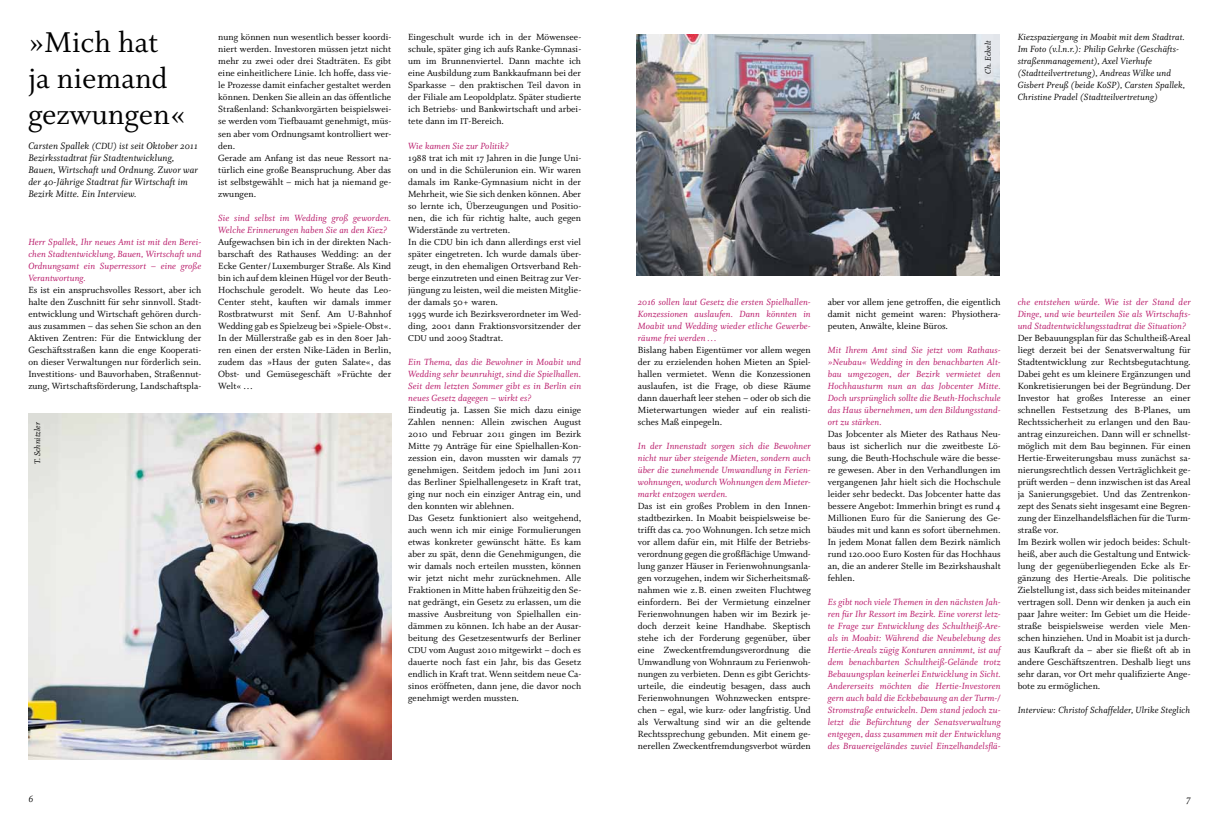
<style>
.page{position:relative;width:1219px;height:823px;background:#fff}
.page>*{position:absolute;margin:0;border:0;box-sizing:border-box;transform-origin:0 0}
.t1{font:32px/36px "Whitman Roman Os F";letter-spacing:.005em;color:#000}
.t2{font:10.5px/12px "Whitman Italic Os F";letter-spacing:.01em;color:#000}
.t3{font:10px/12px "Whitman Roman Os F";letter-spacing:.005em;color:#000;text-align:justify}
.t4{font:10px/12px "Whitman Italic Os F";letter-spacing:.01em;color:#b71566;text-align:justify}
.t5{font:10px/12px "Whitman Italic Os F";letter-spacing:.01em;color:#000}
.t6{font:9px "Whitman Italic Os F";letter-spacing:.01em;color:#000}
.s1{font-size:10px}
.s2{font-size:9.5px}
</style>
<div class="page">
<img style="left:637px;top:34px;width:363px;height:241px">
<img style="left:28px;top:413px;width:364px;height:346px">
<h1 class="t1" style="left:28px;top:25px;width:159px">»Mich hat ja niemand gezwungen«</h1>
<p class="t2" style="left:28px;top:139px;width:171px">Carsten Spallek <span class="s1">(CDU)</span> ist seit Oktober 2011<br>Bezirksstadtrat für Stadtentwicklung, Bauen, Wirtschaft und Ordnung. Zuvor war der 40-Jährige Stadtrat für Wirtschaft im Bezirk Mitte. Ein Interview.</p>
<p class="t4" style="left:28px;top:236px;width:174px">Herr Spallek, Ihr neues Amt ist mit den Berei&shy;chen Stadtentwicklung, Bauen, Wirtschaft und Ordnungsamt ein Superressort – eine große Verantwortung.</p>
<p class="t3" style="left:28px;top:283px;width:174px">Es ist ein anspruchsvolles Ressort, aber ich halte den Zuschnitt für sehr sinnvoll. Stadt&shy;entwicklung und Wirtschaft gehören durch&shy;aus zusammen – das sehen Sie schon an den Aktiven Zentren: Für die Entwicklung der Geschäftsstraßen kann die enge Kooperati&shy;on dieser Verwaltungen nur förderlich sein.<br>Investitions- und Bauvorhaben, Straßennut&shy;zung, Wirtschaftsförderung, Landschaftspla-</p>
<p class="t6" style="left:33px;top:464px;width:43px;rotate:-90deg">T. Schnitzler</p>
<p class="t3" style="left:218px;top:31px;width:174px;text-align:left">nung können nun wesentlich besser koordi&shy;niert werden. Investoren müssen jetzt nicht mehr zu zwei oder drei Stadträten. Es gibt eine einheitlichere Linie. Ich hoffe, dass vie&shy;le Prozesse damit einfacher gestaltet werden können. Denken Sie allein an das öffentliche Straßenland: Schankvorgärten beispielswei&shy;se werden vom Tiefbauamt genehmigt, müs&shy;sen aber vom Ordnungsamt kontrolliert wer&shy;den.<br>Gerade am Anfang ist das neue Ressort na&shy;türlich eine große Beanspruchung. Aber das ist selbstgewählt – mich hat ja niemand ge&shy;zwungen.</p>
<p class="t4" style="left:218px;top:212px;width:174px">Sie sind selbst im Wedding groß geworden.<br>Welche Erinnerungen haben Sie an den Kiez?</p>
<p class="t3" style="left:218px;top:235px;width:174px">Aufgewachsen bin ich in der direkten Nach&shy;barschaft des Rathauses Wedding: an der Ecke Genter/Luxemburger Straße. Als Kind bin ich auf dem kleinen Hügel vor der Beuth-Hochschule gerodelt. Wo heute das Leo-Center steht, kauften wir damals immer Rostbratwurst mit Senf. Am U-Bahnhof Wedding gab es Spielzeug bei »Spiele-Obst«.<br>In der Müllerstraße gab es in den 80er Jah&shy;ren einen der ersten Nike-Läden in Berlin, zudem das »Haus der guten Salate«, das Obst- und Gemüsegeschäft »Früchte der Welt« …</p>
<p class="t3" style="left:408px;top:31px;width:174px">Eingeschult wurde ich in der Möwensee&shy;schule, später ging ich aufs Ranke-Gymnasi&shy;um im Brunnenviertel. Dann machte ich eine Ausbildung zum Bankkaufmann bei der Sparkasse – den praktischen Teil davon in der Filiale am Leopoldplatz. Später studierte ich Betriebs- und Bankwirtschaft und arbei&shy;tete dann im <span class="s2">IT</span>-Bereich.</p>
<p class="t4" style="left:408px;top:140px;width:102px">Wie kamen Sie zur Politik?</p>
<p class="t3" style="left:408px;top:151px;width:174px;text-align:left">1988 trat ich mit 17 Jahren in die Junge Uni&shy;on und in die Schülerunion ein. Wir waren damals im Ranke-Gymnasium nicht in der Mehrheit, wie Sie sich denken können. Aber so lernte ich, Überzeugungen und Positio&shy;nen, die ich für richtig halte, auch gegen Widerstände zu vertreten.<br>In die <span class="s2">CDU</span> bin ich dann allerdings erst viel später eingetreten. Ich wurde damals über&shy;zeugt, in den ehemaligen Ortsverband Reh&shy;berge einzutreten und einen Beitrag zur Ver&shy;jüngung zu leisten, weil die meisten Mitglie&shy;der damals 50+ waren.<br>1995 wurde ich Bezirksverordneter im Wed&shy;ding, 2001 dann Fraktionsvorsitzender der <span class="s2">CDU</span> und 2009 Stadtrat.</p>
<p class="t4" style="left:408px;top:356px;width:174px">Ein Thema, das die Bewohner in Moabit und Wedding sehr beunruhigt, sind die Spielhallen.<br>Seit dem letzten Sommer gibt es in Berlin ein neues Gesetz dagegen – wirkt es?</p>
<p class="t3" style="left:408px;top:403px;width:174px;text-align:left">Eindeutig ja. Lassen Sie mich dazu einige Zahlen nennen: Allein zwischen August 2010 und Februar 2011 gingen im Bezirk Mitte 79 Anträge für eine Spielhallen-Kon&shy;zession ein, davon mussten wir damals 77 genehmigen. Seitdem jedoch im Juni 2011 das Berliner Spielhallengesetz in Kraft trat, ging nur noch ein einziger Antrag ein, und den konnten wir ablehnen.<br>Das Gesetz funktioniert also weitgehend, auch wenn ich mir einige Formulierungen etwas konkreter gewünscht hätte. Es kam aber zu spät, denn die Genehmigungen, die wir damals noch erteilen mussten, können wir jetzt nicht mehr zurücknehmen. Alle Fraktionen in Mitte haben frühzeitig den Se&shy;nat gedrängt, ein Gesetz zu erlassen, um die massive Ausbreitung von Spielhallen ein&shy;dämmen zu können. Ich habe an der Ausar&shy;beitung des Gesetzesentwurfs der Berliner <span class="s2">CDU</span> vom August 2010 mitgewirkt – doch es dauerte noch fast ein Jahr, bis das Gesetz endlich in Kraft trat. Wenn seitdem neue Ca&shy;sinos eröffneten, dann jene, die davor noch genehmigt werden mussten.</p>
<p class="t6" style="left:983px;top:74px;width:35px;rotate:-90deg">Ch. Eckelt</p>
<p class="t5" style="left:1018px;top:32px;width:169px">Kiezspaziergang in Moabit mit dem Stadtrat.<br>Im Foto (v.l.n.r.): Philip Gehrke (Geschäfts&shy;straßenmanagement), Axel Vierhufe (Stadtteilvertretung), Andreas Wilke und Gisbert Preuß (beide KoSP), Carsten Spallek, Christine Pradel (Stadtteilvertretung)</p>
<p class="t4" style="left:638px;top:296px;width:174px">2016 sollen laut Gesetz die ersten Spielhallen-Konzessionen auslaufen. Dann könnten in Moabit und Wedding wieder etliche Gewerbe&shy;räume frei werden…</p>
<p class="t3" style="left:638px;top:343px;width:174px">Bislang haben Eigentümer vor allem wegen der zu erzielenden hohen Mieten an Spiel&shy;hallen vermietet. Wenn die Konzessionen auslaufen, ist die Frage, ob diese Räume dann dauerhaft leer stehen – oder ob sich die Mieterwartungen wieder auf ein realisti&shy;sches Maß einpegeln.</p>
<p class="t4" style="left:638px;top:440px;width:174px">In der Innenstadt sorgen sich die Bewohner nicht nur über steigende Mieten, sondern auch über die zunehmende Umwandlung in Ferien&shy;wohnungen, wodurch Wohnungen dem Mieter&shy;markt entzogen werden.</p>
<p class="t3" style="left:638px;top:499px;width:174px">Das ist ein großes Problem in den Innen&shy;stadtbezirken. In Moabit beispielsweise be&shy;trifft das ca. 700 Wohnungen. Ich setze mich vor allem dafür ein, mit Hilfe der Betriebs&shy;verordnung gegen die großflächige Umwand&shy;lung ganzer Häuser in Ferienwohnungsanla&shy;gen vorzugehen, indem wir Sicherheitsmaß&shy;nahmen wie z.B. einen zweiten Fluchtweg einfordern. Bei der Vermietung einzelner Ferienwohnungen haben wir im Bezirk je&shy;doch derzeit keine Handhabe. Skeptisch stehe ich der Forderung gegenüber, über eine Zweckentfremdungsverordnung die Umwandlung von Wohnraum zu Ferienwoh&shy;nungen zu verbieten. Denn es gibt Gerichts&shy;urteile, die eindeutig besagen, dass auch Ferienwohnungen Wohnzwecken entspre&shy;chen – egal, wie kurz- oder langfristig. Und als Verwaltung sind wir an die geltende Rechtssprechung gebunden. Mit einem ge&shy;nerellen Zweckentfremdungsverbot würden</p>
<p class="t3" style="left:828px;top:295px;width:174px">aber vor allem jene getroffen, die eigentlich damit nicht gemeint waren: Physiothera&shy;peuten, Anwälte, kleine Büros.</p>
<p class="t4" style="left:828px;top:344px;width:174px">Mit Ihrem Amt sind Sie jetzt vom Rathaus-»Neubau« Wedding in den benachbarten Alt&shy;bau umgezogen, der Bezirk vermietet den Hochhausturm nun an das Jobcenter Mitte.<br>Doch ursprünglich sollte die Beuth-Hochschule das Haus übernehmen, um den Bildungsstand&shy;ort zu stärken.</p>
<p class="t3" style="left:828px;top:427px;width:174px">Das Jobcenter als Mieter des Rathaus Neu&shy;baus ist sicherlich nur die zweitbeste Lö&shy;sung, die Beuth-Hochschule wäre die besse&shy;re gewesen. Aber in den Verhandlungen im vergangenen Jahr hielt sich die Hochschule leider sehr bedeckt. Das Jobcenter hatte das bessere Angebot: Immerhin bringt es rund 4<br>Millionen Euro für die Sanierung des Ge&shy;bäudes mit und kann es sofort übernehmen.<br>In jedem Monat fallen dem Bezirk nämlich rund 120.000 Euro Kosten für das Hochhaus an, die an anderer Stelle im Bezirkshaushalt fehlen.</p>
<p class="t4" style="left:828px;top:596px;width:174px">Es gibt noch viele Themen in den nächsten Jah&shy;ren für Ihr Ressort im Bezirk. Eine vorerst letz&shy;te Frage zur Entwicklung des Schultheiß-Are&shy;als in Moabit: Während die Neubelebung des Hertie-Areals zügig Konturen annimmt, ist auf dem benachbarten Schultheiß-Gelände trotz Bebauungsplan keinerlei Entwicklung in Sicht.<br>Andererseits möchten die Hertie-Investoren gern auch bald die Eckbebauung an der Turm-/ Stromstraße entwickeln. Dem stand jedoch zu&shy;letzt die Befürchtung der Senatsverwaltung entgegen, dass zusammen mit der Entwicklung des Brauereigeländes zuviel Einzelhandelsflä-</p>
<p class="t4" style="left:1018px;top:296px;width:174px">che entstehen würde. Wie ist der Stand der Dinge, und wie beurteilen Sie als Wirtschafts&shy;und Stadtentwicklungsstadtrat die Situation?</p>
<p class="t3" style="left:1018px;top:331px;width:174px;text-align:left">Der Bebauungsplan für das Schultheiß-Areal liegt derzeit bei der Senatsverwaltung für Stadtentwicklung zur Rechtsbegutachtung.<br>Dabei geht es um kleinere Ergänzungen und Konkretisierungen bei der Begründung. Der Investor hat großes Interesse an einer schnellen Festsetzung des B-Planes, um Rechtssicherheit zu erlangen und den Bau&shy;antrag einzureichen. Dann will er schnellst&shy;möglich mit dem Bau beginnen. Für einen Hertie-Erweiterungsbau muss zunächst sa&shy;nierungsrechtlich dessen Verträglichkeit ge&shy;prüft werden – denn inzwischen ist das Areal ja Sanierungsgebiet. Und das Zentrenkon&shy;zept des Senats sieht insgesamt eine Begren&shy;zung der Einzelhandelsflächen für die Turm&shy;straße vor.<br>Im Bezirk wollen wir jedoch beides: Schult&shy;heiß, aber auch die Gestaltung und Entwick&shy;lung der gegenüberliegenden Ecke als Er&shy;gänzung des Hertie-Areals. Die politische Zielstellung ist, dass sich beides miteinander vertragen soll. Denn wir denken ja auch ein paar Jahre weiter: Im Gebiet um die Heide&shy;straße beispielsweise werden viele Men&shy;schen hinziehen. Und in Moabit ist ja durch&shy;aus Kaufkraft da – aber sie fließt oft ab in andere Geschäftszentren. Deshalb liegt uns sehr daran, vor Ort mehr qualifizierte Ange&shy;bote zu ermöglichen.</p>
<p class="t5" style="left:1018px;top:704px;width:174px">Interview: Christof Schaffelder, Ulrike Steglich</p>
<p class="t2" style="left:28px;top:792px;width:6px">6</p>
<p class="t2" style="left:1186px;top:792px;width:6px">7</p>
</div>
